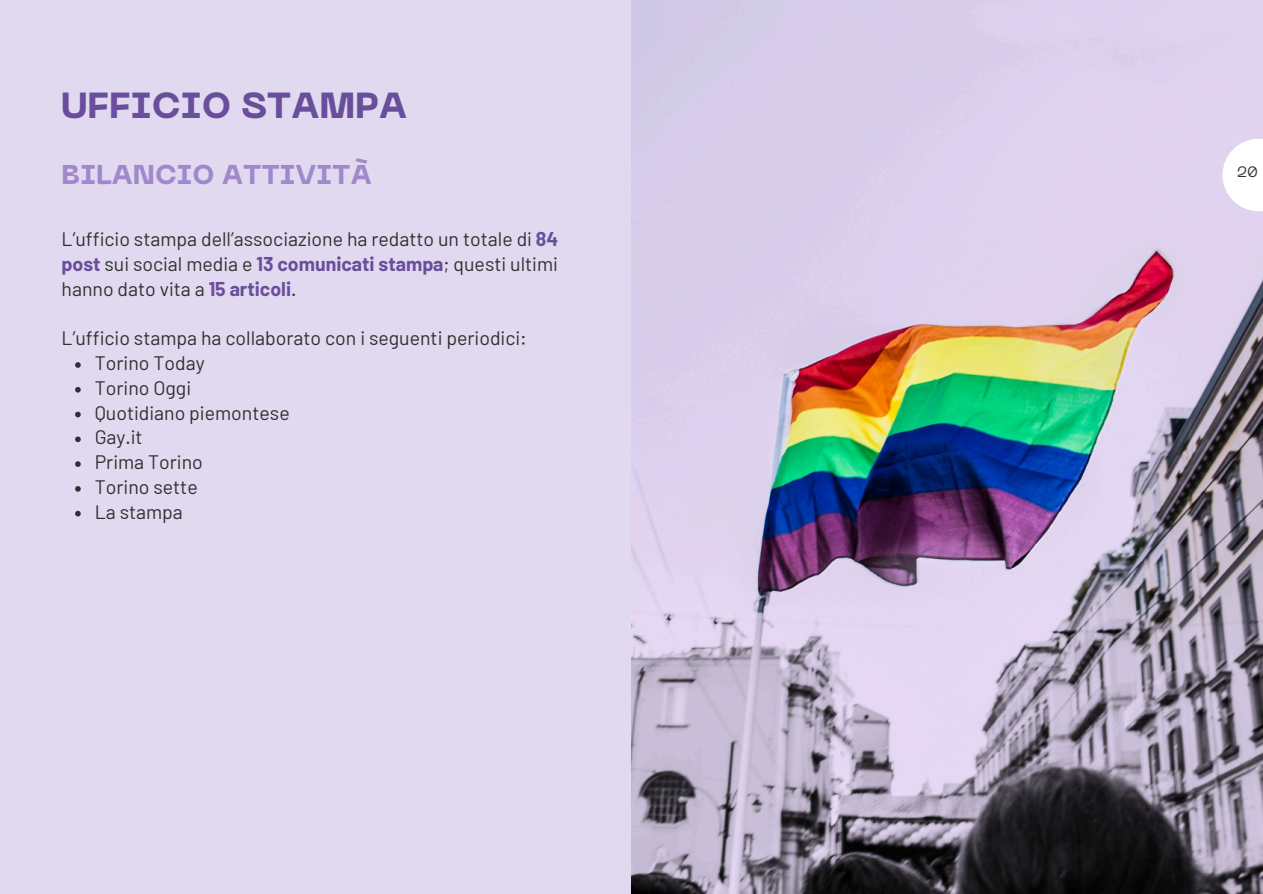
<style>
.page{position:relative;width:1263px;height:894px;background:#fff}
.page>*{position:absolute;margin:0;border:0;box-sizing:border-box;transform-origin:0 0}
.t1{font:800 36px "PP Neue Machina";color:#684e9b}
.t2{font:800 27px "PP Neue Machina";color:#9f89cb}
.t3{font:19.5px/24.8px "Barlow";color:#303030;text-align:justify}
.t4{font:15px "PP Neue Machina";color:#303030}
.s1{font-weight:700;color:#684e9b}
</style>
<div class="page">
<div style="left:0;top:0;width:1263px;height:893px;background:#e0d9ef"></div>
<img style="left:631px;top:0;width:632px;height:893px">
<svg style="left:75px;top:362px;width:6px;height:6px"></svg>
<svg style="left:75px;top:387px;width:6px;height:5px"></svg>
<svg style="left:75px;top:411px;width:6px;height:6px"></svg>
<svg style="left:75px;top:436px;width:6px;height:6px"></svg>
<svg style="left:75px;top:461px;width:6px;height:6px"></svg>
<svg style="left:75px;top:486px;width:6px;height:5px"></svg>
<svg style="left:75px;top:510px;width:6px;height:6px"></svg>
<svg style="left:1222px;top:139px;width:41px;height:72px;fill:#fff"></svg>
<h1 class="t1" style="left:62px;top:92px;width:347px">UFFICIO STAMPA</h1>
<h2 class="t2" style="left:62px;top:164px;width:312px">BILANCIO ATTIVITÀ</h2>
<p class="t4" style="left:1237px;top:166px;width:22px">20</p>
<p class="t3" style="left:62px;top:226px;width:498px">L’ufficio stampa dell’associazione ha redatto un totale di <span class="s1">84 post</span> sui social media e <span class="s1">13 comunicati stampa</span>; questi ultimi hanno dato vita a <span class="s1">15 articoli</span>.</p>
<p class="t3" style="left:95px;top:325px;width:434px;text-align:left;text-indent:-33px">L’ufficio stampa ha collaborato con i seguenti periodici:<br>Torino Today<br>Torino Oggi<br>Quotidiano piemontese<br>Gay.it<br>Prima Torino<br>Torino sette<br>La stampa</p>
</div>
